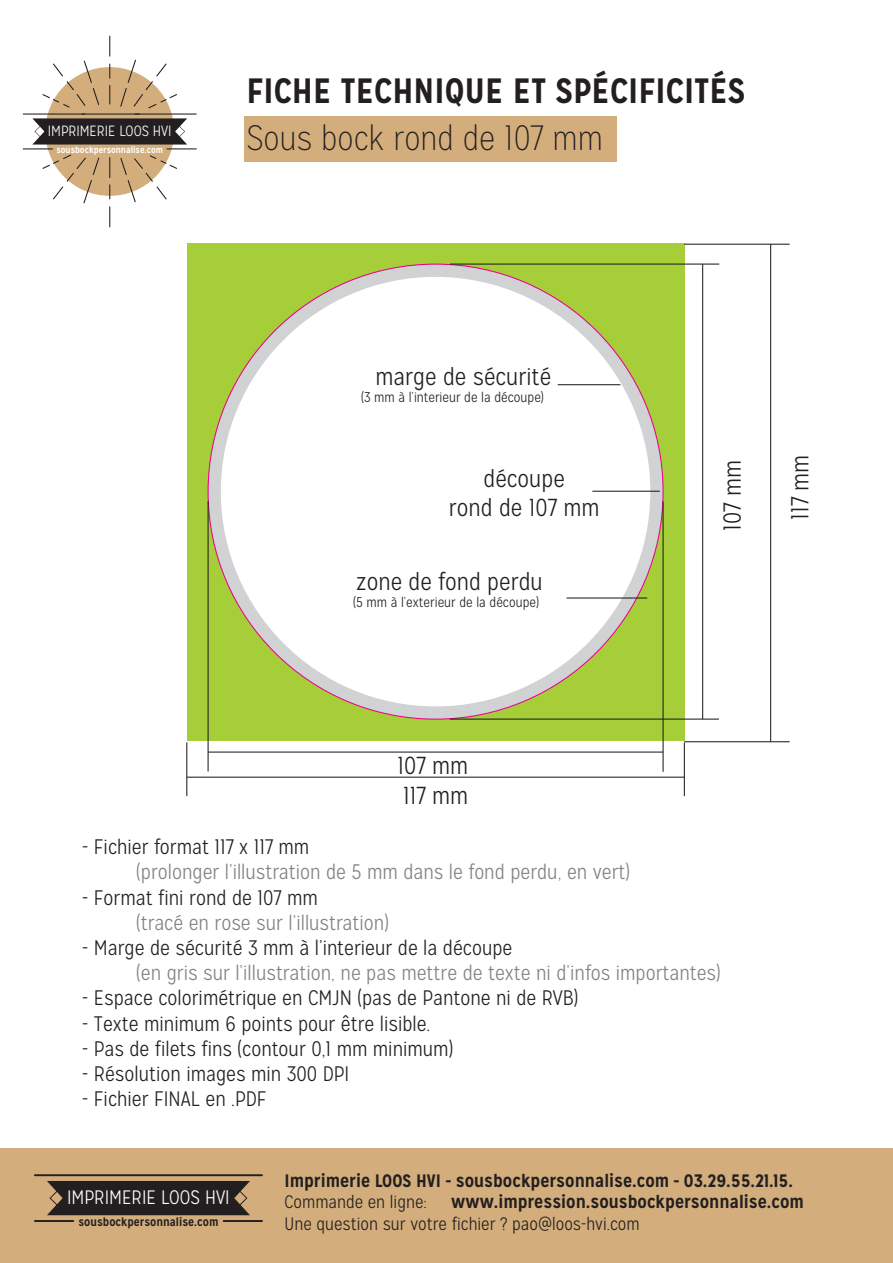
<style>
.page{position:relative;width:893px;height:1263px;background:#fff}
.page>*{position:absolute;margin:0;border:0;box-sizing:border-box;transform-origin:0 0}
.t1{font:700 35.1px "Mission Gothic";color:#231f20}
.t2{font:100 35.1px "Mission Gothic";color:#231f20}
.t3{font:300 24.6px/29.2px "Mission Gothic";color:#231f20}
.t4{font:300 21px "Mission Gothic";color:#231f20}
.t5{font:300 21px "Mission Gothic";color:#808285}
.t6{font:300 19.5px "Mission Gothic";color:#fff}
.t7{font:700 18px "Mission Gothic";color:#231f20}
.t8{font:300 18px "Mission Gothic";color:#231f20}
.t9{font:300 14.85px "Mission Gothic";color:#fff}
.t10{font:300 14.1px "Mission Gothic";color:#231f20}
.t11{font:700 11.85px "Mission Gothic";color:#231f20}
.t12{font:700 9px "Mission Gothic";color:#fff}
</style>
<div class="page">
<div style="left:187px;top:243px;width:497px;height:497px;background:#a6ce39"></div>
<div style="left:208px;top:264px;width:455px;height:455px;background:#d1d2d4;border-radius:50%"></div>
<div style="left:221px;top:277px;width:429px;height:429px;background:#fff;border-radius:50%"></div>
<hr style="left:558px;top:384px;width:62px;height:1px;background:#231f20">
<hr style="left:592px;top:491px;width:68px;height:1px;background:#231f20">
<hr style="left:567px;top:597px;width:80px;height:1px;background:#231f20">
<hr style="left:208px;top:751px;width:455px;height:2px;background:#231f20">
<hr style="left:663px;top:501px;width:1px;height:271px;background:#231f20">
<hr style="left:208px;top:501px;width:1px;height:270px;background:#231f20">
<hr style="left:702px;top:264px;width:1px;height:455px;background:#231f20">
<hr style="left:450px;top:264px;width:269px;height:1px;background:#231f20">
<hr style="left:450px;top:718px;width:269px;height:2px;background:#231f20">
<hr style="left:187px;top:777px;width:497px;height:1px;background:#231f20">
<hr style="left:684px;top:742px;width:1px;height:54px;background:#231f20">
<hr style="left:186px;top:742px;width:1px;height:54px;background:#231f20">
<hr style="left:770px;top:244px;width:1px;height:498px;background:#231f20">
<hr style="left:684px;top:244px;width:106px;height:1px;background:#231f20">
<hr style="left:684px;top:741px;width:106px;height:1px;background:#231f20">
<div style="left:0;top:1148px;width:893px;height:115px;background:#d3ae7c"></div>
<hr style="left:34px;top:1220px;width:40px;height:2px;background:#231f20">
<hr style="left:223px;top:1220px;width:40px;height:2px;background:#231f20">
<svg style="left:34px;top:1174px;width:229px;height:41px"></svg>
<div style="left:244px;top:116px;width:373px;height:46px;background:#d3ae7c"></div>
<div style="left:45px;top:67px;width:129px;height:129px;background:#d3ae7c;border-radius:50%"></div>
<svg style="left:32px;top:118px;width:155px;height:27px;background:#383433"></svg>
<hr style="left:23px;top:113px;width:62px;height:2px;background:#231f20">
<hr style="left:134px;top:113px;width:63px;height:2px;background:#231f20">
<hr style="left:23px;top:148px;width:30px;height:1px;background:#231f20">
<hr style="left:167px;top:148px;width:30px;height:1px;background:#231f20">
<hr style="left:82px;top:113px;width:58px;height:2px;background:#231f20">
<svg style="left:109px;top:36px;width:1px;height:21px"></svg>
<svg style="left:109px;top:64px;width:1px;height:15px"></svg>
<svg style="left:109px;top:85px;width:1px;height:20px"></svg>
<svg style="left:42px;top:61px;width:57px;height:47px"></svg>
<svg style="left:120px;top:60px;width:57px;height:48px"></svg>
<svg style="left:109px;top:206px;width:1px;height:21px"></svg>
<svg style="left:109px;top:184px;width:1px;height:15px"></svg>
<svg style="left:109px;top:157px;width:1px;height:21px"></svg>
<svg style="left:120px;top:155px;width:57px;height:47px"></svg>
<svg style="left:42px;top:155px;width:57px;height:48px"></svg>
<p class="t9" style="left:48px;top:122px;width:125px">IMPRIMERIE LOOS HVI</p>
<p class="t12" style="left:56px;top:144px;width:108px">sousbockpersonnalise.com</p>
<h1 class="t1" style="left:246px;top:69px;width:501px">FICHE TECHNIQUE ET SPÉCIFICITÉS</h1>
<h1 class="t2" style="left:246px;top:117px;width:358px">Sous bock rond de 107 mm</h1>
<p class="t3" style="left:376px;top:362px;width:177px">marge de sécurité</p>
<p class="t10" style="left:361px;top:389px;width:184px">(3 mm à l’interieur de la découpe)</p>
<p class="t3" style="left:449px;top:464px;width:152px;text-align:center">découpe<br>rond de 107 mm</p>
<p class="t3" style="left:356px;top:567px;width:188px">zone de fond perdu</p>
<p class="t10" style="left:353px;top:594px;width:188px">(5 mm à l’exterieur de la découpe)</p>
<p class="t3" style="left:398px;top:751px;width:72px">107 mm<br>117 mm</p>
<p class="t3" style="left:718px;top:531px;width:72px;rotate:-90deg">107 mm</p>
<p class="t3" style="left:785px;top:519px;width:66px;rotate:-90deg">117 mm</p>
<p class="t4" style="left:82px;top:835px;width:229px">- Fichier format 117 x 117 mm</p>
<p class="t5" style="left:136px;top:860px;width:495px">(prolonger l’illustration de 5 mm dans le fond perdu, en vert)</p>
<p class="t4" style="left:82px;top:885px;width:237px">- Format fini rond de 107 mm</p>
<p class="t5" style="left:136px;top:910px;width:254px">(tracé en rose sur l’illustration)</p>
<p class="t4" style="left:82px;top:935px;width:432px">- Marge de sécurité 3 mm à l’interieur de la découpe</p>
<p class="t5" style="left:136px;top:961px;width:586px">(en gris sur l’illustration, ne pas mettre de texte ni d’infos importantes)</p>
<p class="t4" style="left:82px;top:986px;width:498px">- Espace colorimétrique en CMJN (pas de Pantone ni de RVB)</p>
<p class="t4" style="left:82px;top:1011px;width:350px">- Texte minimum 6 points pour être lisible.</p>
<p class="t4" style="left:82px;top:1036px;width:372px">- Pas de filets fins (contour 0,1 mm minimum)</p>
<p class="t4" style="left:82px;top:1061px;width:268px">- Résolution images min 300 DPI</p>
<p class="t4" style="left:82px;top:1087px;width:186px">- Fichier FINAL en .PDF</p>
<p class="t6" style="left:67px;top:1186px;width:164px">IMPRIMERIE LOOS HVI</p>
<p class="t11" style="left:78px;top:1214px;width:141px">sousbockpersonnalise.com</p>
<p class="t7" style="left:285px;top:1169px;width:510px">Imprimerie LOOS HVI - sousbockpersonnalise.com - 03.29.55.21.15.</p>
<p class="t8" style="left:285px;top:1191px;width:144px">Commande en ligne:</p>
<p class="t7" style="left:451px;top:1190px;width:354px">www.impression.sousbockpersonnalise.com</p>
<p class="t8" style="left:285px;top:1213px;width:357px">Une question sur votre fichier ? pao@loos-hvi.com</p>
</div>
